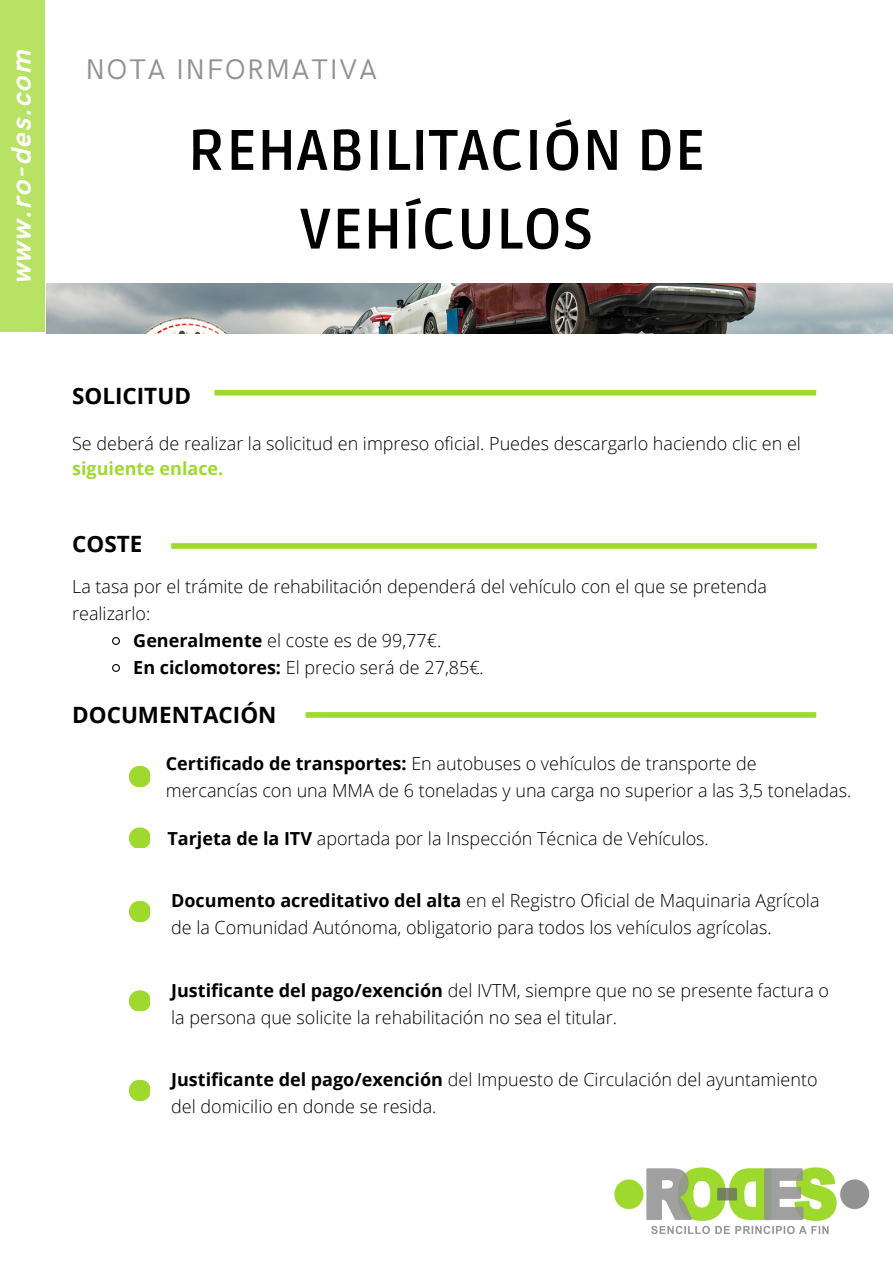
<style>
.page{position:relative;width:893px;height:1264px;background:#fff}
.page>*{position:absolute;margin:0;border:0;box-sizing:border-box;transform-origin:0 0}
.t1{font:700 57px/78.8px "Ruda";letter-spacing:.01em;color:#000;text-align:center}
.t2{font:28.5px "HK Grotesk";letter-spacing:.05em;color:#929292}
.t3{font:italic 700 28.5px "HK Grotesk";color:#fff}
.t4{font:700 22.5px "Open Sans";color:#000}
.t5{font:300 18px/27px "Open Sans";color:#000}
.t6{font:700 18px "Open Sans";color:#9ed92d}
.s1{font-weight:700}
</style>
<div class="page">
<img style="left:46px;top:283px;width:846px;height:51px">
<img style="left:614px;top:1167px;width:256px;height:68px">
<div style="left:214px;top:390px;width:602px;height:5px;background:#9ed92d"></div>
<div style="left:171px;top:543px;width:645px;height:6px;background:#9ed92d"></div>
<div style="left:305px;top:712px;width:511px;height:5px;background:#9ed92d"></div>
<svg style="left:129px;top:766px;width:21px;height:20px"></svg>
<svg style="left:129px;top:827px;width:21px;height:21px"></svg>
<svg style="left:129px;top:901px;width:21px;height:20px"></svg>
<svg style="left:129px;top:990px;width:21px;height:21px"></svg>
<svg style="left:129px;top:1080px;width:21px;height:20px"></svg>
<div style="left:0;top:0;width:45px;height:332px;background:#b7e264"></div>
<svg style="left:112px;top:637px;width:8px;height:8px"></svg>
<svg style="left:112px;top:664px;width:8px;height:8px"></svg>
<h2 class="t3" style="left:5px;top:283px;width:236px;rotate:-90deg">www.ro-des.com</h2>
<h2 class="t2" style="left:85px;top:54px;width:293px">NOTA INFORMATIVA</h2>
<h1 class="t1" style="left:187px;top:113px;width:519px">REHABILITACIÓN DE<br>VEHÍCULOS</h1>
<p class="t4" style="left:72px;top:380px;width:120px">SOLICITUD</p>
<p class="t5" style="left:72px;top:430px;width:730px">Se deberá de realizar la solicitud en impreso oficial. Puedes descargarlo haciendo clic en el</p>
<p class="t6" style="left:72px;top:456px;width:153px">siguiente enlace.</p>
<p class="t4" style="left:72px;top:527px;width:72px">COSTE</p>
<p class="t5" style="left:72px;top:572px;width:696px">La tasa por el trámite de rehabilitación dependerá del vehículo con el que se pretenda realizarlo:</p>
<p class="t5" style="left:133px;top:626px;width:352px"><span class="s1">Generalmente</span> el coste es de 99,77€.<br><span class="s1">En ciclomotores:</span> El precio será de 27,85€.</p>
<p class="t4" style="left:72px;top:699px;width:206px">DOCUMENTACIÓN</p>
<p class="t5" style="left:166px;top:749px;width:687px"><span class="s1">Certificado de transportes:</span> En autobuses o vehículos de transporte de mercancías con una MMA de 6 toneladas y una carga no superior a las 3,5 toneladas.</p>
<p class="t5" style="left:167px;top:824px;width:543px"><span class="s1">Tarjeta de la ITV</span> aportada por la Inspección Técnica de Vehículos.</p>
<p class="t5" style="left:171px;top:887px;width:649px"><span class="s1">Documento acreditativo del alta</span> en el Registro Oficial de Maquinaria Agrícola de la Comunidad Autónoma, obligatorio para todos los vehículos agrícolas.</p>
<p class="t5" style="left:171px;top:976px;width:659px"><span class="s1">Justificante del pago/exención</span> del IVTM, siempre que no se presente factura o la persona que solicite la rehabilitación no sea el titular.</p>
<p class="t5" style="left:171px;top:1065px;width:648px"><span class="s1">Justificante del pago/exención</span> del Impuesto de Circulación del ayuntamiento del domicilio en donde se resida.</p>
</div>
